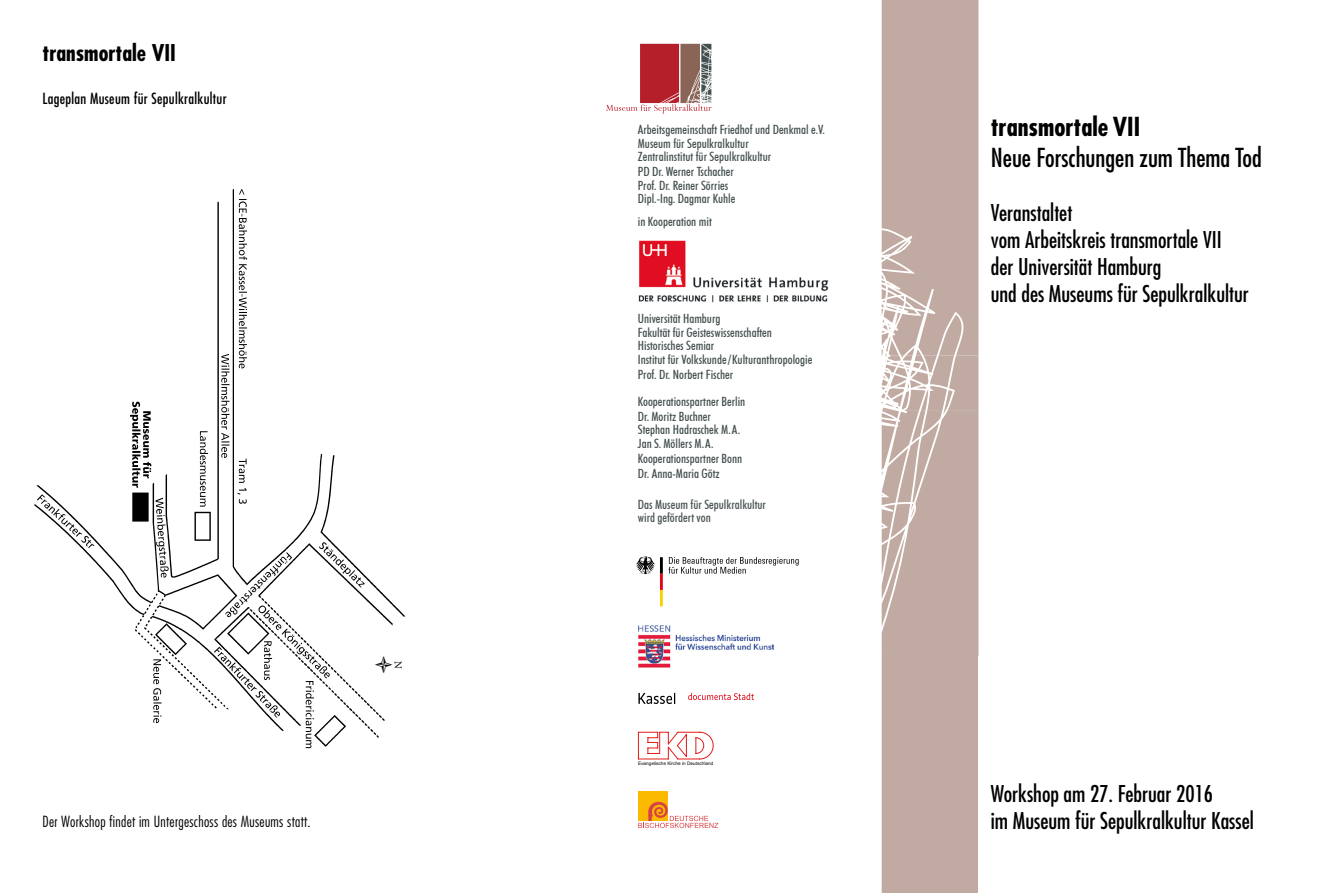
<style>
.page{position:relative;width:1331px;height:893px;background:#fff}
.page>*{position:absolute;margin:0;border:0;box-sizing:border-box;transform-origin:0 0}
.t1{font:condensed 25.5px "Futura Std";color:#000}
.t2{font:700 condensed 25.5px "Futura Std";color:#000}
.t3{font:condensed 22.5px/27px "Futura Std";color:#000}
.t4{font:700 condensed 22.5px "Futura Std";color:#000}
.t5{font:300 condensed 15px "Futura Std";letter-spacing:.02em;color:#000}
.t6{font:condensed 15px "Futura Std";letter-spacing:.02em;color:#000}
.t7{font:500 condensed 12.75px/13.5px "Futura BT";color:#444f4f}
.t8{font:500 condensed 12.75px/13.5px "Futura BT";color:#485153}
.t9{font:10.5px "Minion Pro";color:#000}
.t10{font:4.65px "Arial";color:#000}
</style>
<div class="page">
<div style="left:882px;top:656px;width:96px;height:237px;background:#c0aaa1"></div>
<svg style="left:882px;top:0;width:96px;height:656px"></svg>
<svg style="left:606px;top:44px;width:105px;height:70px"></svg>
<img style="left:638px;top:240px;width:191px;height:63px">
<img style="left:638px;top:625px;width:135px;height:42px">
<svg style="left:636px;top:556px;width:163px;height:50px"></svg>
<svg style="left:638px;top:693px;width:37px;height:11px"></svg>
<svg style="left:688px;top:693px;width:66px;height:7px"></svg>
<svg style="left:637px;top:731px;width:77px;height:28px"></svg>
<div style="left:638px;top:792px;width:9px;height:9px;background:#fbb900"></div>
<div style="left:648px;top:792px;width:20px;height:9px;background:#fbb900"></div>
<svg style="left:638px;top:802px;width:80px;height:26px"></svg>
<img style="left:34px;top:189px;width:372px;height:560px">
<svg style="left:375px;top:656px;width:18px;height:17px"></svg>
<h2 class="t4" style="left:43px;top:39px;width:135px">transmortale VII</h2>
<p class="t6" style="left:43px;top:89px;width:186px">Lageplan Museum für Sepulkralkultur</p>
<p class="t5" style="left:43px;top:812px;width:270px">Der Workshop findet im Untergeschoss des Museums statt.</p>
<p class="t9" style="left:405px;top:661px;width:9px;rotate:90deg">N</p>
<p class="t7" style="left:638px;top:123px;width:188px">Arbeitsgemeinschaft Friedhof und Denkmal e.V.<br>Museum für Sepulkralkultur<br>Zentralinstitut für Sepulkralkultur</p>
<p class="t7" style="left:638px;top:165px;width:99px">PD Dr. Werner Tschacher<br>Prof. Dr. Reiner Sörries<br>Dipl.-Ing. Dagmar Kuhle</p>
<p class="t7" style="left:638px;top:215px;width:75px">in Kooperation mit</p>
<p class="t7" style="left:638px;top:312px;width:176px">Universität Hamburg<br>Fakultät für Geisteswissenschaften<br>Historisches Semiar<br>Institut für Volkskunde / Kulturanthropologie</p>
<p class="t7" style="left:638px;top:361px;width:109px;line-height:27px">Prof. Dr. Norbert Fischer<br>Kooperationspartner Berlin</p>
<p class="t7" style="left:638px;top:410px;width:104px">Dr. Moritz Buchner<br>Stephan Hadraschek M. A.<br>Jan S. Möllers M. A.</p>
<p class="t7" style="left:638px;top:451px;width:106px;line-height:15px">Kooperationspartner Bonn<br>Dr. Anna-Maria Götz</p>
<p class="t8" style="left:638px;top:497px;width:130px">Das Museum für Sepulkralkultur wird gefördert von</p>
<p class="t10" style="left:638px;top:761px;width:77px">Evangelische Kirche in Deutschland</p>
<h1 class="t2" style="left:991px;top:111px;width:151px">transmortale VII</h1>
<h1 class="t1" style="left:991px;top:142px;width:272px">Neue Forschungen zum Thema Tod</h1>
<h2 class="t3" style="left:991px;top:199px;width:260px">Veranstaltet<br>vom Arbeitskreis transmortale VII der Universität Hamburg<br>und des Museums für Sepulkralkultur</h2>
<h2 class="t3" style="left:991px;top:780px;width:265px">Workshop am 27. Februar 2016<br>im Museum für Sepulkralkultur Kassel</h2>
</div>
